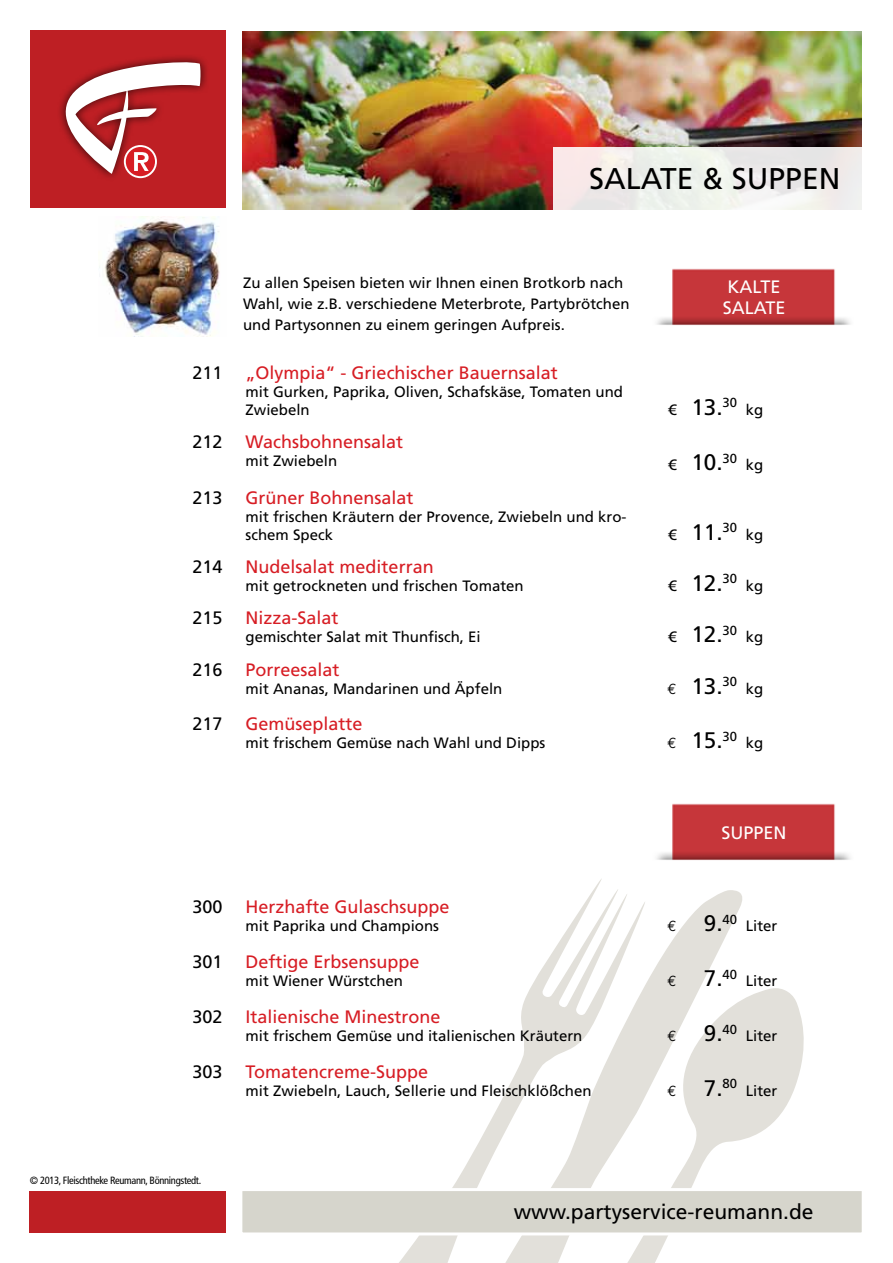
<style>
.page{position:relative;width:893px;height:1263px;background:#fff}
.page>*{position:absolute;margin:0;border:0;box-sizing:border-box;transform-origin:0 0}
.t1{font:30px "Frutiger LT Std";color:#000}
.t2{font:22.5px "Frutiger LT Std";color:#000}
.t3{font:21px "Frutiger LT Std";color:#000}
.t4{font:18px "Frutiger LT Std";color:#d71d24}
.t5{font:18px "Frutiger LT Std";color:#000}
.t6{font:18px/21px "Frutiger LT Std";color:#fff}
.t7{font:15px/18px "Frutiger LT Std";color:#000}
.t8{font:condensed 10.5px "Frutiger LT Std";letter-spacing:-.03em;color:#000}
.s1{font-size:15px}
.s2{font-family:"Euro Mono Std";font-size:15px}
</style>
<div class="page">
<svg style="left:399px;top:879px;width:219px;height:384px"></svg>
<svg style="left:451px;top:890px;width:291px;height:373px"></svg>
<svg style="left:523px;top:987px;width:281px;height:276px"></svg>
<div style="left:31px;top:31px;width:195px;height:177px;background:#be1f24"></div>
<img style="left:242px;top:31px;width:619px;height:178px">
<div style="left:57px;top:53px;width:153px;height:129px;background:#000;opacity:.75"></div>
<svg style="left:125px;top:146px;width:31px;height:31px"></svg>
<div style="left:124px;top:145px;width:33px;height:33px;border:2px solid #fff;border-radius:50%"></div>
<svg style="left:57px;top:61px;width:143px;height:113px"></svg>
<svg style="left:553px;top:147px;width:309px;height:63px;fill:#efece9"></svg>
<svg style="left:242px;top:1186px;width:620px;height:51px"></svg>
<div style="left:30px;top:1191px;width:196px;height:41px;background:#be1f24"></div>
<img style="left:656px;top:268px;width:195px;height:57px">
<img style="left:656px;top:803px;width:195px;height:57px">
<img style="left:99px;top:217px;width:121px;height:119px">
<h1 class="t1" style="left:589px;top:161px;width:253px">Salate &amp; Suppen</h1>
<p class="t7" style="left:243px;top:272px;width:388px;line-height:21px">Zu allen Speisen bieten wir Ihnen einen Brotkorb nach<br>Wahl, wie z.B. verschiedene Meterbrote, Partybrötchen und Partysonnen zu einem geringen Aufpreis.</p>
<p class="t5" style="left:193px;top:362px;width:32px">211</p>
<p class="t4" style="left:246px;top:362px;width:314px">„Olympia“ - Griechischer Bauernsalat</p>
<p class="t7" style="left:246px;top:383px;width:379px">mit Gurken, Paprika, Oliven, Schafskäse, Tomaten und<br>Zwiebeln</p>
<p class="t6" style="left:723px;top:277px;width:64px">KALTE<br>Salate</p>
<h2 class="t2" style="left:668px;top:394px;width:70px"><span class="s1">€</span> 13.<sup>30</sup></h2>
<p class="t7" style="left:746px;top:401px;width:19px">kg</p>
<p class="t5" style="left:192px;top:431px;width:32px">212</p>
<p class="t4" style="left:246px;top:431px;width:159px">Wachsbohnensalat</p>
<p class="t7" style="left:246px;top:452px;width:93px">mit Zwiebeln</p>
<h2 class="t2" style="left:668px;top:449px;width:70px"><span class="s1">€</span> 10.<sup>30</sup></h2>
<p class="t7" style="left:746px;top:456px;width:19px">kg</p>
<p class="t5" style="left:192px;top:487px;width:32px">213</p>
<p class="t4" style="left:246px;top:487px;width:170px">Grüner Bohnensalat</p>
<p class="t7" style="left:246px;top:508px;width:382px">mit frischen Kräutern der Provence, Zwiebeln und kro&shy;schem Speck</p>
<h2 class="t2" style="left:668px;top:519px;width:70px"><span class="s1">€</span> 11.<sup>30</sup></h2>
<p class="t7" style="left:746px;top:526px;width:19px">kg</p>
<p class="t5" style="left:192px;top:556px;width:32px">214</p>
<p class="t4" style="left:246px;top:556px;width:190px">N udelsalat mediterran</p>
<p class="t7" style="left:246px;top:577px;width:280px">mit getrockneten und frischen Tomaten</p>
<h2 class="t2" style="left:668px;top:570px;width:70px"><span class="s1">€</span> 12.<sup>30</sup></h2>
<p class="t7" style="left:746px;top:577px;width:19px">kg</p>
<p class="t5" style="left:192px;top:607px;width:32px">215</p>
<p class="t4" style="left:246px;top:607px;width:95px">N izza-Salat</p>
<p class="t7" style="left:246px;top:628px;width:237px">gemischter Salat mit Thunfisch, E i</p>
<h2 class="t2" style="left:668px;top:621px;width:70px"><span class="s1">€</span> 12.<sup>30</sup></h2>
<p class="t7" style="left:746px;top:628px;width:19px">kg</p>
<p class="t5" style="left:192px;top:659px;width:32px">216</p>
<p class="t4" style="left:246px;top:659px;width:96px">Porreesalat</p>
<p class="t7" style="left:246px;top:679px;width:258px">mit Ananas, Mandarinen und Äpfeln</p>
<h2 class="t2" style="left:667px;top:672px;width:71px"><span class="s2">€</span> 13.<sup>30</sup></h2>
<p class="t7" style="left:746px;top:679px;width:19px">kg</p>
<p class="t5" style="left:192px;top:713px;width:32px">217</p>
<p class="t4" style="left:246px;top:713px;width:119px">Gemüseplatte</p>
<p class="t7" style="left:246px;top:734px;width:301px">mit frischem Gemüse nach Wahl und Dipps</p>
<h2 class="t2" style="left:667px;top:727px;width:71px"><span class="s2">€</span> 15.<sup>30</sup></h2>
<p class="t7" style="left:746px;top:734px;width:19px">kg</p>
<p class="t6" style="left:722px;top:822px;width:53px">SU PPEN</p>
<p class="t5" style="left:192px;top:896px;width:32px">300</p>
<p class="t4" style="left:246px;top:896px;width:206px">Herzhafte Gulaschsuppe</p>
<p class="t7" style="left:246px;top:917px;width:195px">mit Paprika und Champions</p>
<h2 class="t2" style="left:667px;top:910px;width:71px"><span class="s2">€</span> 9.<sup>40</sup></h2>
<p class="t7" style="left:746px;top:917px;width:33px">Liter</p>
<p class="t5" style="left:192px;top:951px;width:32px">301</p>
<p class="t4" style="left:246px;top:951px;width:176px">Deftige E rbsensuppe</p>
<p class="t7" style="left:246px;top:972px;width:159px">mit Wiener Würstchen</p>
<h2 class="t2" style="left:667px;top:965px;width:71px"><span class="s2">€</span> 7.<sup>40</sup></h2>
<p class="t7" style="left:746px;top:972px;width:33px">Liter</p>
<p class="t5" style="left:192px;top:1006px;width:32px">302</p>
<p class="t4" style="left:246px;top:1006px;width:197px">Italienische Minestrone</p>
<p class="t7" style="left:246px;top:1027px;width:338px">mit frischem Gemüse und italienischen Kräutern</p>
<h2 class="t2" style="left:667px;top:1020px;width:71px"><span class="s2">€</span> 9.<sup>40</sup></h2>
<p class="t7" style="left:746px;top:1027px;width:33px">Liter</p>
<p class="t5" style="left:192px;top:1061px;width:32px">303</p>
<p class="t4" style="left:246px;top:1061px;width:184px">Tomatencreme-Suppe</p>
<p class="t7" style="left:246px;top:1082px;width:347px">mit Zwiebeln, Lauch, Sellerie und Fleischklößchen</p>
<h2 class="t2" style="left:667px;top:1075px;width:71px"><span class="s2">€</span> 7.<sup>80</sup></h2>
<p class="t7" style="left:746px;top:1082px;width:33px">Liter</p>
<p class="t8" style="left:30px;top:1174px;width:173px">© 2013, Fleischtheke Reumann, Bönningstedt.</p>
<h3 class="t3" style="left:514px;top:1199px;width:301px">www.partyservice-reumann.de</h3>
</div>
